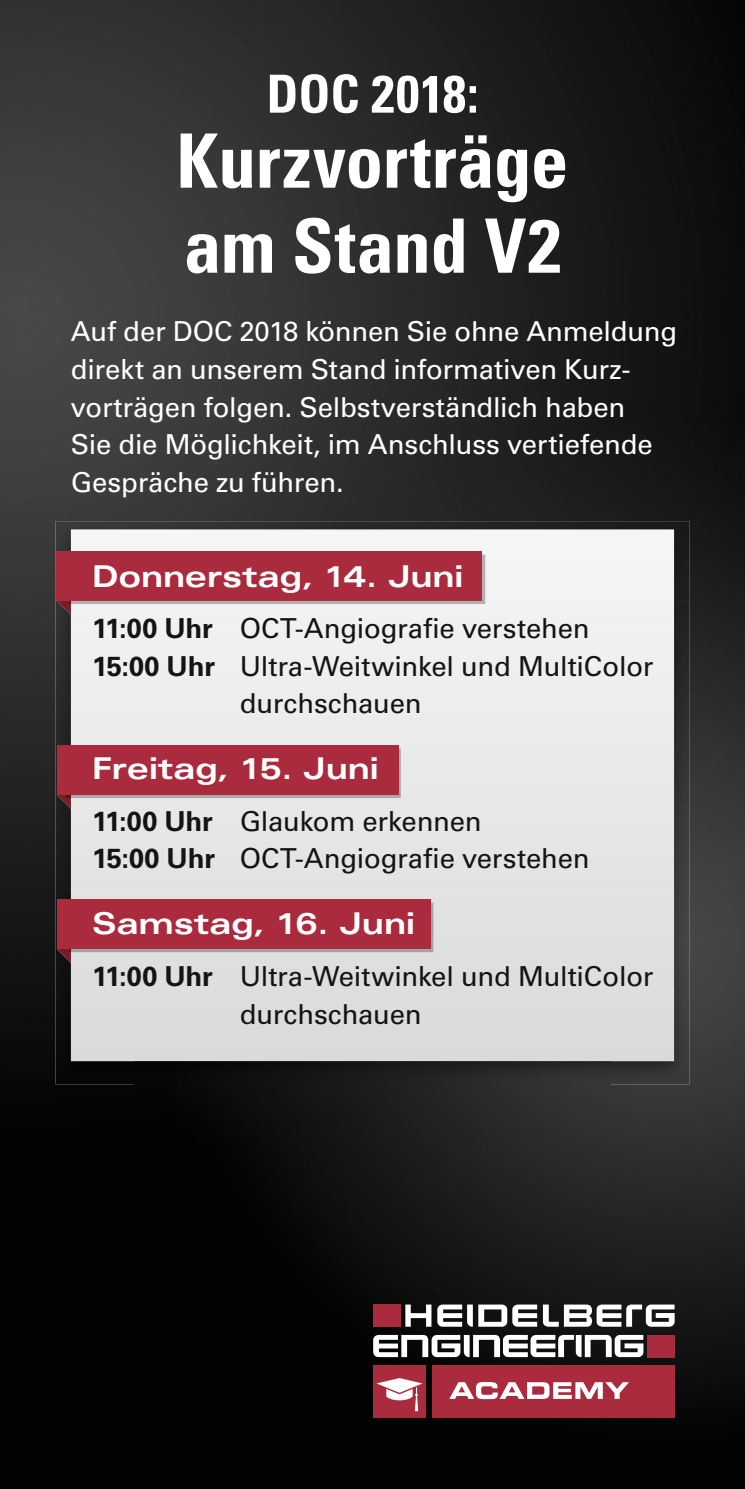
<style>
.page{position:relative;width:745px;height:1489px;background:#fff}
.page>*{position:absolute;margin:0;border:0;box-sizing:border-box;transform-origin:0 0}
.t1{font:700 condensed 75px/85px "Univers LT";color:#fff}
.t2{font:700 condensed 52.5px "Univers LT";letter-spacing:-.005em;color:#fff}
.t3{font:700 expanded 30px "Univers LT";letter-spacing:-.005em;color:#fff}
.t4{font:27.5px/37.5px "Univers LT";letter-spacing:-.005em;color:#131413}
.t5{font:27.5px/37.5px "Univers LT";letter-spacing:-.01em;color:#fff}
.s1{font-weight:700}
</style>
<div class="page">
<img style="left:0;top:0;width:744px;height:1488px">
<img style="left:55px;top:521px;width:634px;height:80px">
<img style="left:610px;top:601px;width:79px;height:483px">
<img style="left:55px;top:601px;width:79px;height:483px">
<img style="left:134px;top:1061px;width:476px;height:23px">
<svg style="left:71px;top:529px;width:602px;height:532px"></svg>
<svg style="left:57px;top:902px;width:376px;height:60px"></svg>
<div style="left:57px;top:899px;width:373px;height:49px;background:#aa2b3d"></div>
<svg style="left:57px;top:748px;width:343px;height:60px"></svg>
<div style="left:57px;top:744px;width:341px;height:50px;background:#aa2b3d"></div>
<svg style="left:57px;top:554px;width:428px;height:60px"></svg>
<div style="left:57px;top:551px;width:424px;height:49px;background:#aa2b3d"></div>
<svg style="left:373px;top:1334px;width:270px;height:22px"></svg>
<svg style="left:478px;top:1304px;width:196px;height:22px"></svg>
<svg style="left:437px;top:1304px;width:35px;height:22px"></svg>
<svg style="left:405px;top:1304px;width:26px;height:22px"></svg>
<div style="left:646px;top:1334px;width:28px;height:22px;background:#aa2b3d"></div>
<div style="left:373px;top:1304px;width:27px;height:22px;background:#aa2b3d"></div>
<div style="left:431px;top:1365px;width:243px;height:52px;background:#aa2b3d"></div>
<svg style="left:450px;top:1382px;width:178px;height:16px"></svg>
<div style="left:373px;top:1365px;width:52px;height:52px;background:#aa2b3d"></div>
<svg style="left:376px;top:1378px;width:46px;height:33px"></svg>
<h2 class="t2" style="left:266px;top:62px;width:213px">DOC 2018:</h2>
<h1 class="t1" style="left:176px;top:118px;width:393px">Kurzvorträge am Stand V2</h1>
<p class="t5" style="left:71px;top:313px;width:607px">Auf der DOC 2018 können Sie ohne Anmeldung direkt an unserem Stand informativen Kurz&shy;vorträgen folgen. Selbstverständlich haben<br>Sie die Möglichkeit, im Anschluss vertiefende Gespräche zu führen.</p>
<p class="t3" style="left:92px;top:559px;width:372px">Donnerstag, 14. Juni</p>
<p class="t4" style="left:92px;top:610px;width:498px"><span class="s1">11:00 Uhr</span> OCT-Angiografie verstehen</p>
<p class="t4" style="left:92px;top:647px;width:562px"><span class="s1">15:00 Uhr</span> Ultra-Weitwinkel und MultiColor</p>
<p class="t4" style="left:240px;top:685px;width:183px">durchschauen</p>
<p class="t3" style="left:92px;top:751px;width:288px">Freitag, 15. Juni</p>
<p class="t4" style="left:92px;top:802px;width:498px"><span class="s1">11:00 Uhr</span> Glaukom erkennen<br><span class="s1">15:00 Uhr</span> OCT-Angiografie verstehen</p>
<p class="t3" style="left:92px;top:906px;width:324px">Samstag, 16. Juni</p>
<p class="t4" style="left:240px;top:957px;width:415px;text-indent:-148px"><span class="s1">11:00 Uhr</span> Ultra-Weitwinkel und MultiColor durchschauen</p>
</div>
